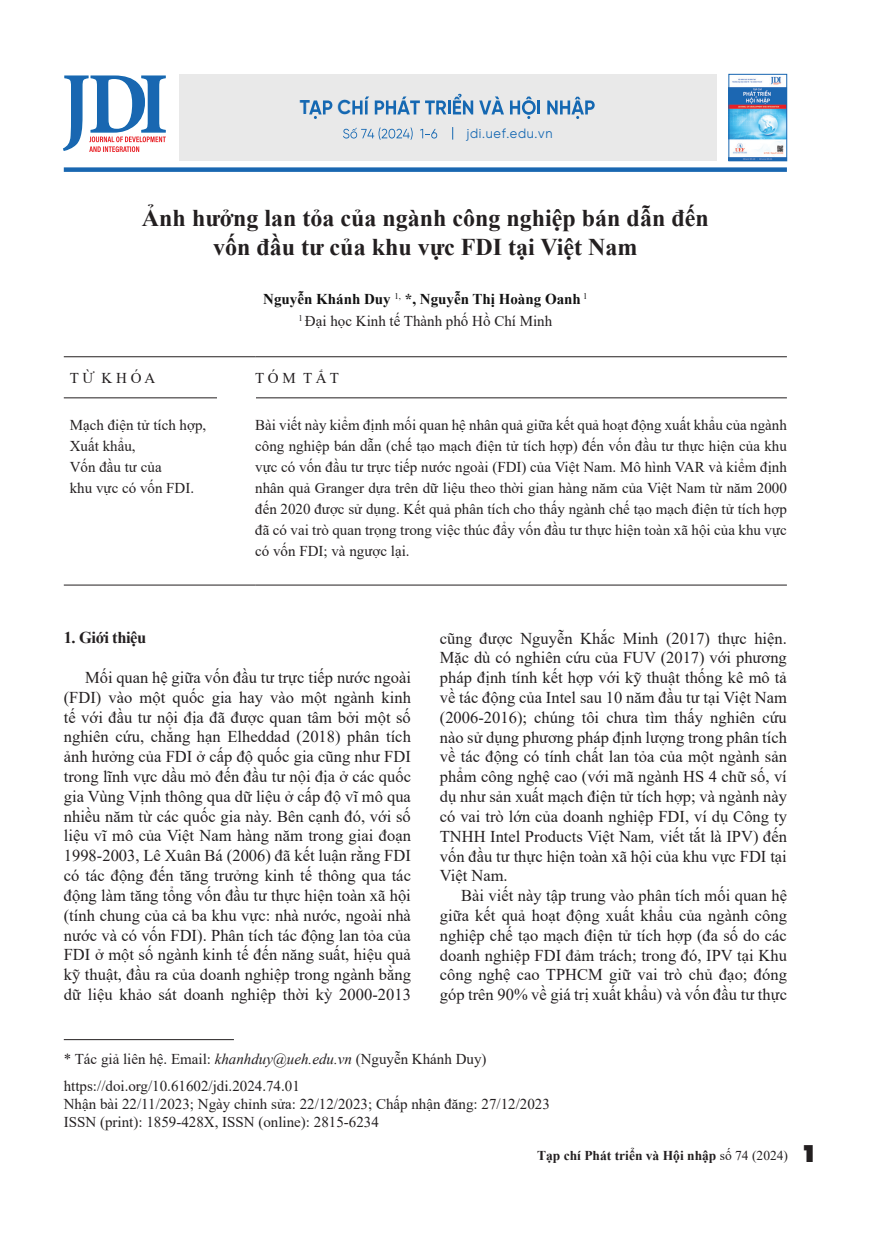
<style>
.page{position:relative;width:872px;height:1234px;background:#fff}
.page>*{position:absolute;margin:0;border:0;box-sizing:border-box;transform-origin:0 0}
.TUA_BAI{font:700 24px "Times New Roman";color:#231f20}
.t1{font:900 24px "Futura BT";color:#231f20}
.t2{font:700 19.95px "SVN Gilroy";color:#1568b2;scale:.95 1}
.t3{font:16.5px/19.8px "Times New Roman";color:#231f20;text-align:justify}
.t4{font:700 16.5px "Times New Roman";letter-spacing:-.025em;color:#231f20}
.Tom_tat{font:15px/21px "Times New Roman";color:#231f20;text-align:justify}
.Chú_thích_tác_giả{font:15px "Times New Roman";color:#231f20}
.TỪ_KHÓA{font:15px "Times New Roman";color:#231f20}
.tac_gia{font:700 15px "Times New Roman";color:#111}
.TRƯỜNG_HỌC{font:15px "Times New Roman";color:#231f20}
.t5{font:700 13.5px "Times New Roman";color:#231f20}
.t6{font:13.5px "SVN Gilroy";letter-spacing:.05em;color:#1568b2;scale:.95 1}
.s1{font-style:italic}
.s2{font-weight:400}
</style>
<div class="page">
<hr style="left:64px;top:1038px;width:170px;height:1px;background:#231f20">
<hr style="left:64px;top:356px;width:191px;height:1px;background:#231f20">
<hr style="left:255px;top:356px;width:532px;height:1px;background:#231f20">
<hr style="left:64px;top:397px;width:191px;height:1px;background:#231f20">
<hr style="left:255px;top:397px;width:532px;height:1px;background:#231f20">
<hr style="left:64px;top:584px;width:191px;height:1px;background:#231f20">
<hr style="left:255px;top:584px;width:532px;height:1px;background:#231f20">
<div style="left:217px;top:392px;width:38px;height:26px;background:#fff"></div>
<svg style="left:63px;top:75px;width:103px;height:77px"></svg>
<img style="left:730px;top:76px;width:55px;height:83px">
<div style="left:64px;top:167px;width:723px;height:5px;background:#1967b1"></div>
<div style="left:179px;top:75px;width:537px;height:86px;background:#e9e9e9"></div>
<svg style="left:309px;top:100px;width:23px;height:19px"></svg>
<svg style="left:352px;top:96px;width:17px;height:18px"></svg>
<svg style="left:375px;top:94px;width:98px;height:20px"></svg>
<svg style="left:479px;top:96px;width:25px;height:18px"></svg>
<svg style="left:510px;top:96px;width:25px;height:23px"></svg>
<hr style="left:537px;top:100px;width:3px;height:14px;background:#1568b2">
<svg style="left:547px;top:97px;width:47px;height:22px"></svg>
<svg style="left:343px;top:127px;width:70px;height:13px"></svg>
<svg style="left:420px;top:128px;width:17px;height:11px"></svg>
<svg style="left:452px;top:127px;width:1px;height:13px"></svg>
<div style="left:728px;top:74px;width:59px;height:87px;border:1px solid #1967b1"></div>
<p class="t2" style="left:300px;top:93px;width:12px">T</p>
<p class="t2" style="left:337px;top:93px;width:16px">C</p>
<p class="t6" style="left:466px;top:124px;width:92px">jdi.uef.edu.vn</p>
<p class="TUA_BAI" style="left:142px;top:201px;width:568px">Ảnh hưởng lan tỏa của ngành công nghiệp bán dẫn đến</p>
<p class="TUA_BAI" style="left:213px;top:230px;width:426px">vốn đầu tư của khu vực FDI tại Việt Nam</p>
<p class="tac_gia" style="left:263px;top:288px;width:326px">Nguyễn Khánh Duy <sup>1,</sup> *, Nguyễn Thị Hoàng Oanh <sup>1</sup></p>
<p class="TRƯỜNG_HỌC" style="left:298px;top:310px;width:255px"><sup>1</sup> Đại học Kinh tế Thành phố Hồ Chí Minh</p>
<p class="TỪ_KHÓA" style="left:70px;top:367px;width:87px">T Ừ K H Ó A</p>
<p class="Tom_tat" style="left:255px;top:366px;width:85px">T Ó M T Ắ T</p>
<p class="TỪ_KHÓA" style="left:70px;top:414px;width:138px">Mạch điện tử tích hợp,</p>
<p class="TỪ_KHÓA" style="left:70px;top:435px;width:67px">Xuất khẩu,</p>
<p class="TỪ_KHÓA" style="left:70px;top:456px;width:93px">Vốn đầu tư của</p>
<p class="TỪ_KHÓA" style="left:70px;top:477px;width:126px">khu vực có vốn FDI.</p>
<p class="Tom_tat" style="left:255px;top:413px;width:533px">Bài viết này kiểm định mối quan hệ nhân quả giữa kết quả hoạt động xuất khẩu của ngành công nghiệp bán dẫn (chế tạo mạch điện tử tích hợp) đến vốn đầu tư thực hiện của khu vực có vốn đầu tư trực tiếp nước ngoài (FDI) của Việt Nam. Mô hình VAR và kiểm định nhân quả Granger dựa trên dữ liệu theo thời gian hàng năm của Việt Nam từ năm 2000 đến 2020 được sử dụng. Kết quả phân tích cho thấy ngành chế tạo mạch điện tử tích hợp đã có vai trò quan trọng trong việc thúc đẩy vốn đầu tư thực hiện toàn xã hội của khu vực có vốn FDI; và ngược lại.</p>
<p class="t4" style="left:64px;top:625px;width:84px">1. Giới thiệu</p>
<p class="t3" style="left:64px;top:666px;width:349px;text-indent:21px">Mối quan hệ giữa vốn đầu tư trực tiếp nước ngoài (FDI) vào một quốc gia hay vào một ngành kinh tế với đầu tư nội địa đã được quan tâm bởi một số nghiên cứu, chẳng hạn Elheddad (2018) phân tích ảnh hưởng của FDI ở cấp độ quốc gia cũng như FDI trong lĩnh vực dầu mỏ đến đầu tư nội địa ở các quốc gia Vùng Vịnh thông qua dữ liệu ở cấp độ vĩ mô qua nhiều năm từ các quốc gia này. Bên cạnh đó, với số liệu vĩ mô của Việt Nam hàng năm trong giai đoạn 1998-2003, Lê Xuân Bá (2006) đã kết luận rằng FDI có tác động đến tăng trưởng kinh tế thông qua tác động làm tăng tổng vốn đầu tư thực hiện toàn xã hội (tính chung của cả ba khu vực: nhà nước, ngoài nhà nước và có vốn FDI). Phân tích tác động lan tỏa của FDI ở một số ngành kinh tế đến năng suất, hiệu quả kỹ thuật, đầu ra của doanh nghiệp trong ngành bằng dữ liệu khảo sát doanh nghiệp thời kỳ 2000-2013</p>
<p class="t3" style="left:440px;top:627px;width:349px">cũng được Nguyễn Khắc Minh (2017) thực hiện.<br>Mặc dù có nghiên cứu của FUV (2017) với phương pháp định tính kết hợp với kỹ thuật thống kê mô tả về tác động của Intel sau 10 năm đầu tư tại Việt Nam (2006-2016); chúng tôi chưa tìm thấy nghiên cứu nào sử dụng phương pháp định lượng trong phân tích về tác động có tính chất lan tỏa của một ngành sản phẩm công nghệ cao (với mã ngành HS 4 chữ số, ví dụ như sản xuất mạch điện tử tích hợp; và ngành này có vai trò lớn của doanh nghiệp FDI, ví dụ Công ty TNHH Intel Products Việt Nam<span class="s1">,</span> viết tắt là IPV) đến vốn đầu tư thực hiện toàn xã hội của khu vực FDI tại Việt Nam.</p>
<p class="t3" style="left:440px;top:885px;width:349px;text-indent:21px">Bài viết này tập trung vào phân tích mối quan hệ giữa kết quả hoạt động xuất khẩu của ngành công nghiệp chế tạo mạch điện tử tích hợp (đa số do các doanh nghiệp FDI đảm trách; trong đó, IPV tại Khu công nghệ cao TPHCM giữ vai trò chủ đạo; đóng góp trên 90% về giá trị xuất khẩu) và vốn đầu tư thực</p>
<p class="Chú_thích_tác_giả" style="left:64px;top:1048px;width:424px">* Tác giả liên hệ. Email: <span class="s1">khanhduy@ueh.edu.vn</span> (Nguyễn Khánh Duy)</p>
<p class="Chú_thích_tác_giả" style="left:64px;top:1074px;width:237px">https://doi.org/10.61602/jdi.2024.74.01</p>
<p class="Chú_thích_tác_giả" style="left:64px;top:1092px;width:487px">Nhận bài 22/11/2023; Ngày chỉnh sửa: 22/12/2023; Chấp nhận đăng: 27/12/2023</p>
<p class="Chú_thích_tác_giả" style="left:64px;top:1110px;width:316px">ISSN (print): 1859-428X, ISSN (online): 2815-6234</p>
<p class="t5" style="left:537px;top:1145px;width:252px">Tạp chí Phát triển và Hội nhập <span class="s2">số 74 (2024)</span></p>
<p class="t1" style="left:800px;top:1138px;width:18px">1</p>
</div>
